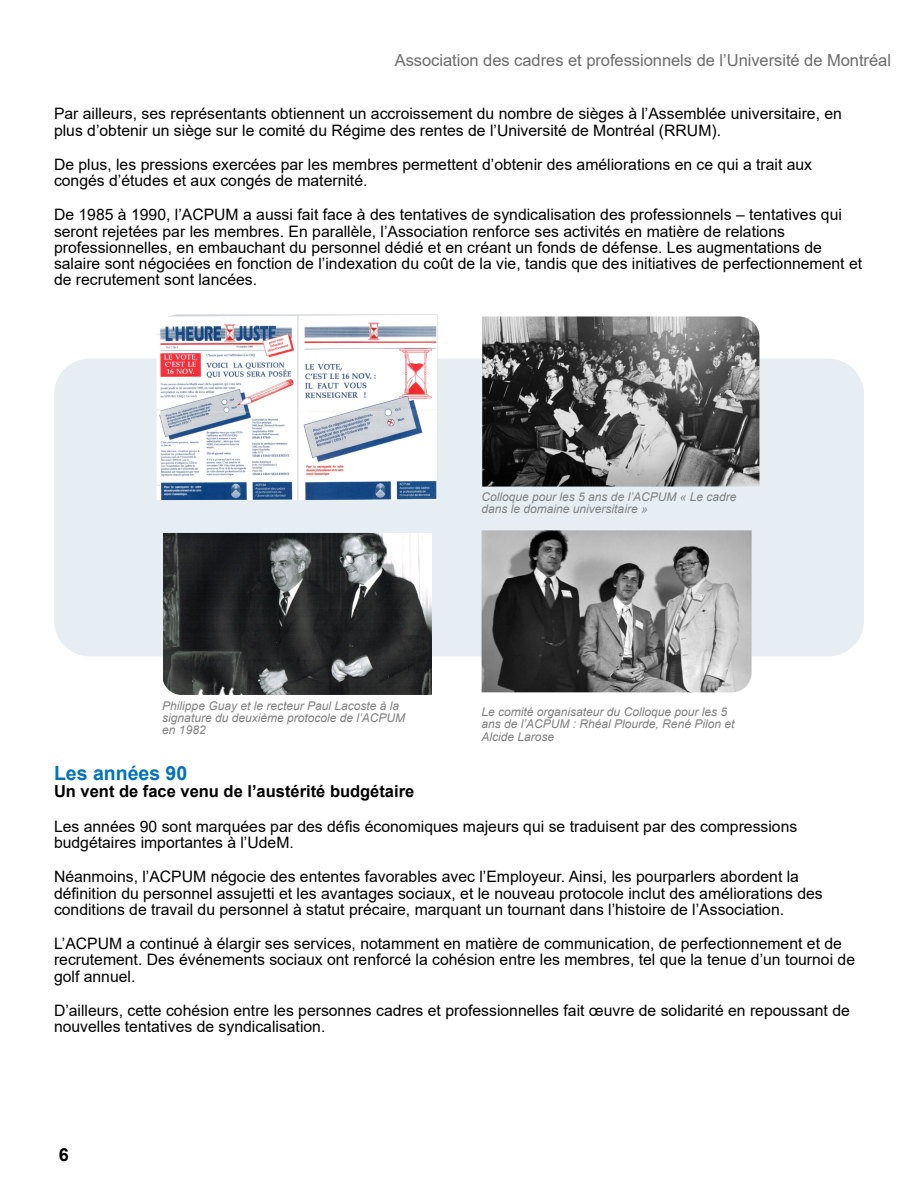
<style>
.page{position:relative;width:918px;height:1188px;background:#fff}
.page>*{position:absolute;margin:0;border:0;box-sizing:border-box;transform-origin:0 0}
.t1{font:700 19.5px "Arial";color:#0072bc}
.t2{font:700 18px "Arial";color:#000}
.t3{font:16.5px "Arial";letter-spacing:-.005em;color:#6c6c6c}
.t4{font:700 16.5px "Arial";color:#000}
.t5{font:15.75px/16.2px "Arial";color:#000}
.t6{font:italic 12px/12.5px "Arial";color:#808080}
</style>
<div class="page">
<div style="left:54px;top:359px;width:810px;height:297px;background:#e7eef3;border-radius:36px"></div>
<img style="left:482px;top:530px;width:270px;height:162px">
<img style="left:482px;top:316px;width:277px;height:171px">
<img style="left:163px;top:533px;width:268px;height:162px">
<img style="left:157px;top:315px;width:281px;height:185px">
<p class="t3" style="left:395px;top:54px;width:498px">Association des cadres et professionnels de l’Université de Montréal</p>
<p class="t5" style="left:54px;top:107px;width:789px">Par ailleurs, ses représentants obtiennent un accroissement du nombre de sièges à l’Assemblée universitaire, en plus d’obtenir un siège sur le comité du Régime des rentes de l’Université de Montréal (RRUM).</p>
<p class="t5" style="left:54px;top:158px;width:760px">De plus, les pressions exercées par les membres permettent d’obtenir des améliorations en ce qui a trait aux congés d’études et aux congés de maternité.</p>
<p class="t5" style="left:54px;top:208px;width:810px">De 1985 à 1990, l’ACPUM a aussi fait face à des tentatives de syndicalisation des professionnels – tentatives qui seront rejetées par les membres. En parallèle, l’Association renforce ses activités en matière de relations professionnelles, en embauchant du personnel dédié et en créant un fonds de défense. Les augmentations de salaire sont négociées en fonction de l’indexation du coût de la vie, tandis que des initiatives de perfectionnement et de recrutement sont lancées.</p>
<p class="t6" style="left:162px;top:700px;width:244px">Philippe Guay et le recteur Paul Lacoste à la signature du deuxième protocole de l’ACPUM en 1982</p>
<p class="t6" style="left:482px;top:491px;width:256px">Colloque pour les 5 ans de l’ACPUM « Le cadre dans le domaine universitaire »</p>
<p class="t6" style="left:482px;top:707px;width:254px">Le comité organisateur du Colloque pour les 5 ans de l’ACPUM : Rhéal Plourde, René Pilon et<br>Alcide Larose</p>
<p class="t1" style="left:54px;top:766px;width:135px">Les années 90</p>
<p class="t4" style="left:54px;top:785px;width:362px">Un vent de face venu de l’austérité budgétaire</p>
<p class="t5" style="left:54px;top:820px;width:745px">Les années 90 sont marquées par des défis économiques majeurs qui se traduisent par des compressions budgétaires importantes à l’UdeM.</p>
<p class="t5" style="left:54px;top:870px;width:770px">Néanmoins, l’ACPUM négocie des ententes favorables avec l’Employeur. Ainsi, les pourparlers abordent la définition du personnel assujetti et les avantages sociaux, et le nouveau protocole inclut des améliorations des conditions de travail du personnel à statut précaire, marquant un tournant dans l’histoire de l’Association.</p>
<p class="t5" style="left:54px;top:937px;width:803px">L’ACPUM a continué à élargir ses services, notamment en matière de communication, de perfectionnement et de recrutement. Des événements sociaux ont renforcé la cohésion entre les membres, tel que la tenue d’un tournoi de golf annuel.</p>
<p class="t5" style="left:54px;top:1004px;width:797px">D’ailleurs, cette cohésion entre les personnes cadres et professionnelles fait œuvre de solidarité en repoussant de nouvelles tentatives de syndicalisation.</p>
<p class="t2" style="left:59px;top:1148px;width:12px">6</p>
</div>
